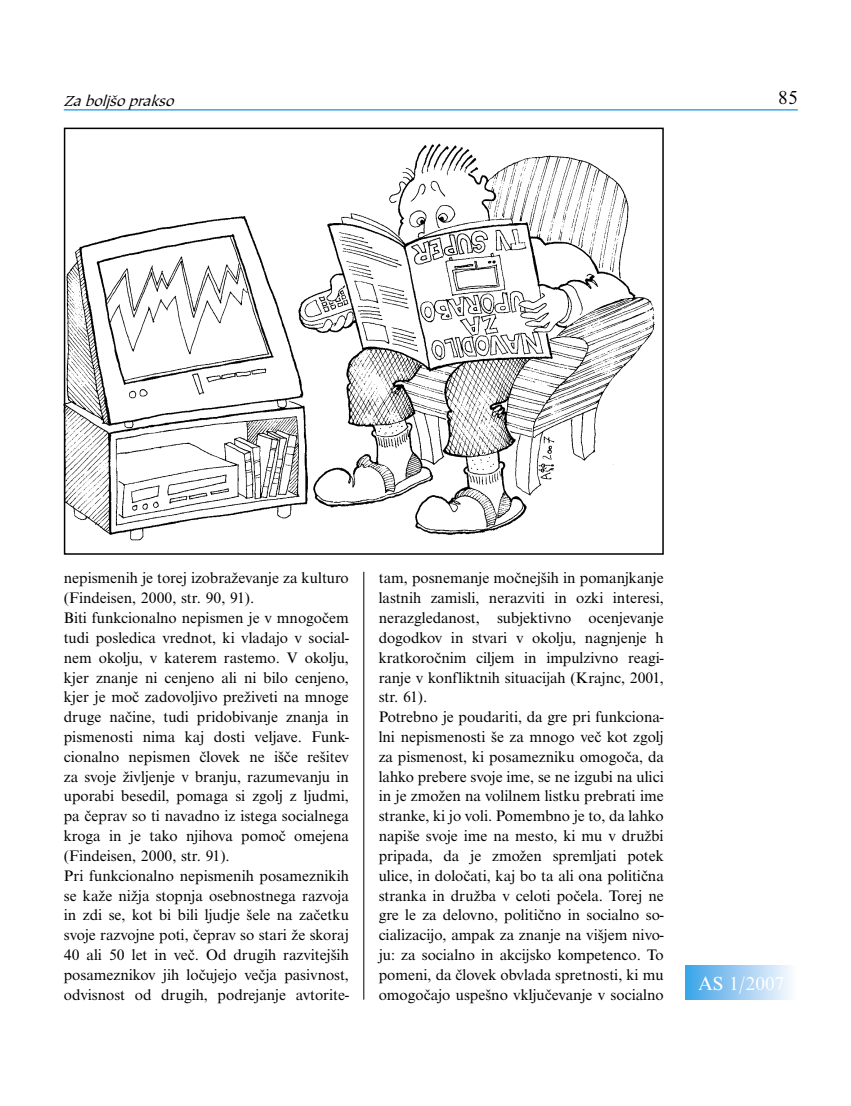
<style>
.page{position:relative;width:851px;height:1106px;background:#fff}
.page>*{position:absolute;margin:0;border:0;box-sizing:border-box;transform-origin:0 0}
.t1{font:19.5px "Nimbus Rom No 9 TCE";color:#fff}
.t2{font:19.5px "Nimbus Rom No 9 TCE";color:#000}
.VSEB-avtor_Nimbus_Ital_11_15{font:15.75px/19.8px "Nimbus Rom No 9 TCE";color:#000;text-align:justify}
.t3{font:italic 15px "Tiepolo Itc TCE";color:#000}
</style>
<div class="page">
<hr style="left:64px;top:109px;width:733px;height:2px;background:#36a7e9">
<div style="left:685px;top:965px;width:112px;height:34px;background:linear-gradient(to right,#3ba2e7,#fffbfe)"></div>
<img style="left:67px;top:143px;width:588px;height:398px">
<div style="left:64px;top:128px;width:599px;height:427px;border:2px solid #000"></div>
<hr style="left:363px;top:572px;width:1px;height:427px;background:#000">
<p class="t3" style="left:64px;top:91px;width:116px">Zaboljšoprakso</p>
<p class="t2" style="left:778px;top:86px;width:21px">85</p>
<p class="VSEB-avtor_Nimbus_Ital_11_15" style="left:64px;top:568px;width:286px">nepismenih je torej izobraževanje za kulturo (Findeisen, 2000, str. 90, 91).</p>
<p class="VSEB-avtor_Nimbus_Ital_11_15" style="left:64px;top:608px;width:286px">Biti funkcionalno nepismen je v mnogočem tudi posledica vrednot, ki vladajo v social&shy;nem okolju, v katerem rastemo. V okolju, kjer znanje ni cenjeno ali ni bilo cenjeno, kjer je moč zadovoljivo preživeti na mnoge druge načine, tudi pridobivanje znanja in pismenosti nima kaj dosti veljave. Funk&shy;cionalno nepismen človek ne išče rešitev za svoje življenje v branju, razumevanju in uporabi besedil, pomaga si zgolj z ljudmi, pa čeprav so ti navadno iz istega socialnega kroga in je tako njihova pomoč omejena (Findeisen, 2000, str. 91).</p>
<p class="VSEB-avtor_Nimbus_Ital_11_15" style="left:64px;top:865px;width:286px">Pri funkcionalno nepismenih posameznikih se kaže nižja stopnja osebnostnega razvoja in zdi se, kot bi bili ljudje šele na začetku svoje razvojne poti, čeprav so stari že skoraj 40 ali 50 let in več. Od drugih razvitejših posameznikov jih ločujejo večja pasivnost, odvisnost od drugih, podrejanje avtorite-</p>
<p class="VSEB-avtor_Nimbus_Ital_11_15" style="left:378px;top:568px;width:286px">tam, posnemanje močnejših in pomanjkanje lastnih zamisli, nerazviti in ozki interesi, nerazgledanost, subjektivno ocenjevanje dogodkov in stvari v okolju, nagnjenje h kratkoročnim ciljem in impulzivno reagi&shy;ranje v konfliktnih situacijah (Krajnc, 2001, str. 61).</p>
<p class="VSEB-avtor_Nimbus_Ital_11_15" style="left:378px;top:707px;width:286px">Potrebno je poudariti, da gre pri funkciona&shy;lni nepismenosti še za mnogo več kot zgolj za pismenost, ki posamezniku omogoča, da lahko prebere svoje ime, se ne izgubi na ulici in je zmožen na volilnem listku prebrati ime stranke, ki jo voli. Pomembno je to, da lahko napiše svoje ime na mesto, ki mu v družbi pripada, da je zmožen spremljati potek ulice, in določati, kaj bo ta ali ona politična stranka in družba v celoti počela. Torej ne gre le za delovno, politično in socialno so&shy;cializacijo, ampak za znanje na višjem nivo&shy;ju: za socialno in akcijsko kompetenco. To pomeni, da človek obvlada spretnosti, ki mu omogočajo uspešno vključevanje v socialno</p>
<p class="t1" style="left:698px;top:972px;width:87px">AS 1/2007</p>
</div>
